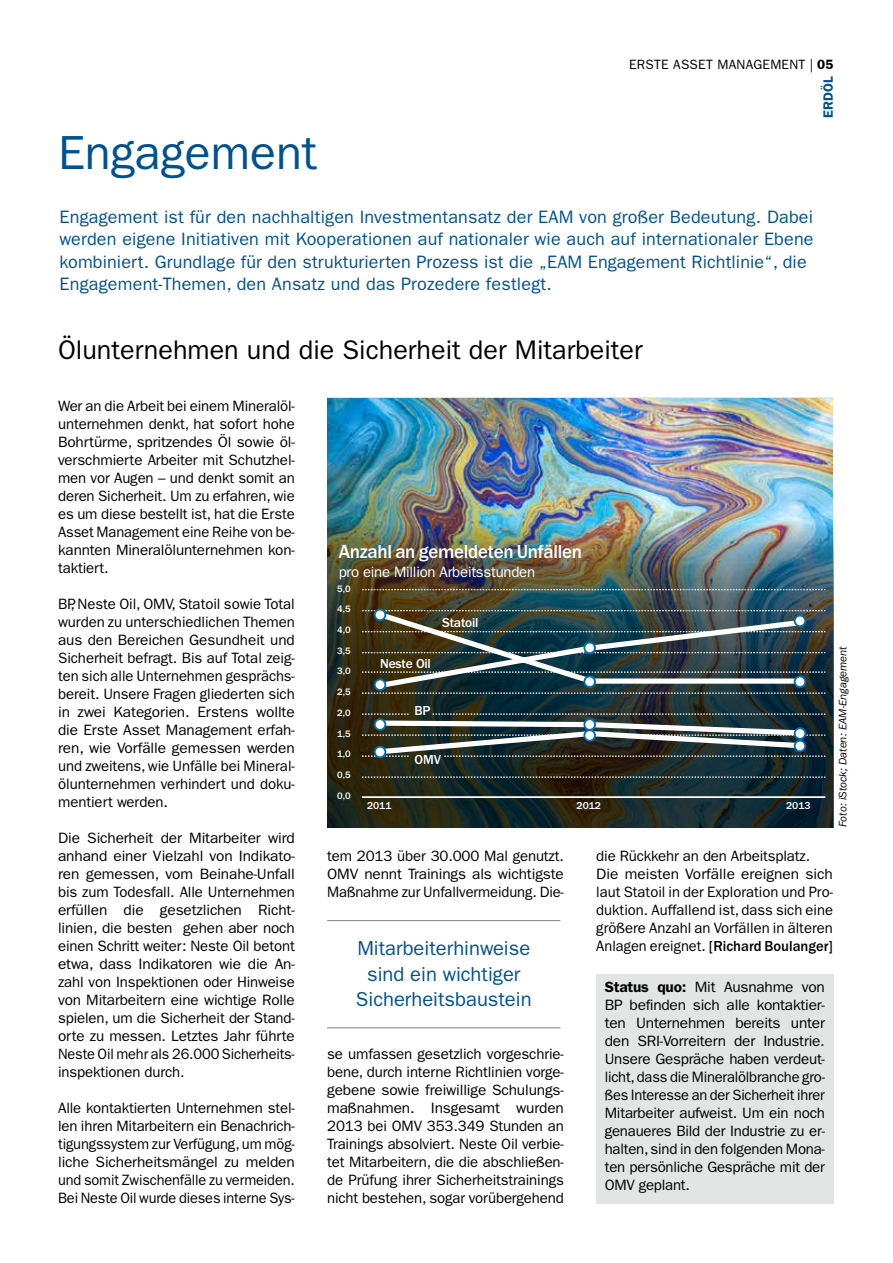
<style>
.page{position:relative;width:893px;height:1263px;background:#fff}
.page>*{position:absolute;margin:0;border:0;box-sizing:border-box;transform-origin:0 0}
.t1{font:48px "ITC Franklin Gothic Std";color:#00528f}
.t2{font:27px "ITC Franklin Gothic Std";color:#000}
.t3{font:20.25px/25.5px "ITC Franklin Gothic Std";color:#00528f;text-align:center}
.t4{font:500 19.5px "ITC Franklin Gothic Std";letter-spacing:-.015em;color:#fff}
.t5{font:18px/22.5px "ITC Franklin Gothic Std";letter-spacing:.01em;color:#00528f}
.t6{font:15px/18px "ITC Franklin Gothic Std";letter-spacing:-.01em;color:#000;text-align:justify}
.t7{font:15px "ITC Franklin Gothic Std";letter-spacing:-.015em;color:#fff}
.t8{font:13.5px "ITC Franklin Gothic Std";letter-spacing:.02em;color:#000}
.t9{font:500 13.5px "ITC Franklin Gothic Std";letter-spacing:-.015em;color:#fff}
.t10{font:600 13.5px "ITC Franklin Gothic Std";letter-spacing:.01em;color:#00528f}
.t11{font:italic 11.25px "ITC Franklin Gothic Std";color:#000}
.t12{font:500 10.5px "ITC Franklin Gothic Std";letter-spacing:-.01em;color:#fff}
.t13{font:500 9.6px/20.7px "ITC Franklin Gothic Std";color:#fff;text-align:justify}
.s1{font-weight:600}
.s2{font-weight:500}
</style>
<div class="page">
<hr style="left:327px;top:920px;width:233px;height:1px;background:#7f7e7f">
<hr style="left:327px;top:1027px;width:233px;height:1px;background:#7f7e7f">
<div style="left:596px;top:974px;width:237px;height:229px;background:#e3e4e4"></div>
<img style="left:327px;top:398px;width:506px;height:127px">
<img style="left:327px;top:525px;width:506px;height:302px">
<svg style="left:362px;top:589px;width:463px;height:1px"></svg>
<svg style="left:362px;top:610px;width:463px;height:1px"></svg>
<svg style="left:362px;top:631px;width:463px;height:1px"></svg>
<svg style="left:362px;top:652px;width:463px;height:1px"></svg>
<svg style="left:362px;top:671px;width:463px;height:2px"></svg>
<svg style="left:362px;top:692px;width:463px;height:2px"></svg>
<svg style="left:805px;top:713px;width:20px;height:2px"></svg>
<svg style="left:362px;top:713px;width:13px;height:2px"></svg>
<svg style="left:362px;top:734px;width:463px;height:2px"></svg>
<svg style="left:805px;top:755px;width:20px;height:2px"></svg>
<svg style="left:362px;top:755px;width:13px;height:2px"></svg>
<svg style="left:362px;top:776px;width:463px;height:2px"></svg>
<hr style="left:362px;top:796px;width:463px;height:2px;background:#fff">
<img style="left:375px;top:609px;width:430px;height:148px">
<div style="left:375px;top:609px;width:10px;height:11px;background:#fff;border-radius:50%"></div>
<div style="left:374px;top:609px;width:12px;height:12px;border:2px solid #006fb2;border-radius:50%"></div>
<div style="left:375px;top:679px;width:10px;height:11px;background:#fff;border-radius:50%"></div>
<div style="left:374px;top:678px;width:12px;height:13px;border:2px solid #006fb2;border-radius:50%"></div>
<div style="left:375px;top:719px;width:10px;height:11px;background:#fff;border-radius:50%"></div>
<div style="left:374px;top:718px;width:12px;height:13px;border:2px solid #006fb2;border-radius:50%"></div>
<div style="left:375px;top:747px;width:10px;height:10px;background:#fff;border-radius:50%"></div>
<div style="left:374px;top:746px;width:12px;height:12px;border:2px solid #006fb2;border-radius:50%"></div>
<div style="left:584px;top:642px;width:11px;height:11px;background:#fff;border-radius:50%"></div>
<div style="left:583px;top:642px;width:13px;height:12px;border:2px solid #006fb2;border-radius:50%"></div>
<div style="left:584px;top:676px;width:11px;height:11px;background:#fff;border-radius:50%"></div>
<div style="left:583px;top:675px;width:13px;height:13px;border:2px solid #006fb2;border-radius:50%"></div>
<div style="left:584px;top:719px;width:11px;height:11px;background:#fff;border-radius:50%"></div>
<div style="left:583px;top:718px;width:13px;height:13px;border:2px solid #006fb2;border-radius:50%"></div>
<div style="left:584px;top:730px;width:11px;height:11px;background:#fff;border-radius:50%"></div>
<div style="left:583px;top:729px;width:13px;height:13px;border:2px solid #006fb2;border-radius:50%"></div>
<div style="left:795px;top:615px;width:10px;height:11px;background:#fff;border-radius:50%"></div>
<div style="left:794px;top:615px;width:12px;height:12px;border:2px solid #006fb2;border-radius:50%"></div>
<div style="left:795px;top:676px;width:10px;height:11px;background:#fff;border-radius:50%"></div>
<div style="left:794px;top:675px;width:12px;height:13px;border:2px solid #006fb2;border-radius:50%"></div>
<div style="left:795px;top:728px;width:10px;height:11px;background:#fff;border-radius:50%"></div>
<div style="left:794px;top:727px;width:12px;height:13px;border:2px solid #006fb2;border-radius:50%"></div>
<div style="left:795px;top:741px;width:10px;height:10px;background:#fff;border-radius:50%"></div>
<div style="left:794px;top:740px;width:12px;height:12px;border:2px solid #006fb2;border-radius:50%"></div>
<p class="t8" style="left:629px;top:56px;width:206px">ERSTE ASSET MANAGEMENT | <span class="s1">05</span></p>
<p class="t10" style="left:820px;top:118px;width:43px;rotate:-90deg">ERDÖL</p>
<h1 class="t1" style="left:58px;top:125px;width:261px">Engagement</h1>
<p class="t5" style="left:60px;top:206px;width:756px">Engagement ist für den nachhaltigen Investmentansatz der EAM von großer Bedeutung. Dabei werden eigene Initiativen mit Kooperationen auf nationaler wie auch auf internationaler Ebene kombiniert. Grundlage für den strukturierten Prozess ist die „EAM Engagement Richtlinie“, die Engagement-Themen, den Ansatz und das Prozedere festlegt.</p>
<h2 class="t2" style="left:58px;top:334px;width:586px">Ölunternehmen und die Sicherheit der Mitarbeiter</h2>
<p class="t6" style="left:58px;top:397px;width:238px">Wer an die Arbeit bei einem Mineralöl&shy;unternehmen denkt, hat sofort hohe Bohrtürme, spritzendes Öl sowie öl&shy;verschmierte Arbeiter mit Schutzhel&shy;men vor Augen – und denkt somit an deren Sicherheit. Um zu erfahren, wie es um diese bestellt ist, hat die Erste Asset Management eine Reihe von be&shy;kannten Mineralölunternehmen kon&shy;taktiert.</p>
<p class="t6" style="left:58px;top:595px;width:238px">BP, Neste Oil, OMV, Statoil sowie Total wurden zu unterschiedlichen Themen aus den Bereichen Gesundheit und Sicherheit befragt. Bis auf Total zeig&shy;ten sich alle Unternehmen gesprächs&shy;bereit. Unsere Fragen gliederten sich in zwei Kategorien. Erstens wollte die Erste Asset Management erfah&shy;ren, wie Vorfälle gemessen werden und zweitens, wie Unfälle bei Mineral&shy;ölunternehmen verhindert und doku&shy;mentiert werden.</p>
<p class="t6" style="left:58px;top:829px;width:238px">Die Sicherheit der Mitarbeiter wird anhand einer Vielzahl von Indikato&shy;ren gemessen, vom Beinahe-Unfall bis zum Todesfall. Alle Unternehmen erfüllen die gesetzlichen Richt&shy;linien, die besten gehen aber noch einen Schritt weiter: Neste Oil betont etwa, dass Indikatoren wie die An&shy;zahl von Inspektionen oder Hinweise von Mitarbeitern eine wichtige Rolle spielen, um die Sicherheit der Stand&shy;orte zu messen. Letztes Jahr führte Neste Oil mehr als 26.000 Sicherheits&shy;inspektionen durch.</p>
<p class="t6" style="left:58px;top:1099px;width:238px">Alle kontaktierten Unternehmen stel&shy;len ihren Mitarbeitern ein Benachrich&shy;tigungssystem zur Verfügung, um mög&shy;liche Sicherheitsmängel zu melden und somit Zwischenfälle zu vermeiden.<br>Bei Neste Oil wurde dieses interne Sys-</p>
<h3 class="t4" style="left:339px;top:540px;width:245px">Anzahl an gemeldeten Unfällen</h3>
<p class="t7" style="left:339px;top:563px;width:198px">pro eine Million Arbeitsstunden</p>
<p class="t9" style="left:442px;top:615px;width:38px">Statoil</p>
<p class="t9" style="left:380px;top:655px;width:52px">Neste Oil</p>
<p class="t9" style="left:415px;top:703px;width:18px">BP</p>
<p class="t9" style="left:415px;top:752px;width:28px">OMV</p>
<p class="t13" style="left:337px;top:578px;width:15px">5,0<br>4,5<br>4,0<br>3,5<br>3,0<br>2,5<br>2,0<br>1,5<br>1,0<br>0,5<br>0,0</p>
<p class="t12" style="left:367px;top:799px;width:26px">2011</p>
<p class="t12" style="left:577px;top:799px;width:26px">2012</p>
<p class="t12" style="left:786px;top:799px;width:26px">2013</p>
<p class="t11" style="left:836px;top:827px;width:182px;rotate:-90deg">Foto: iStock; Daten: EAM-Engagement</p>
<p class="t6" style="left:327px;top:847px;width:238px">tem 2013 über 30.000 Mal genutzt.<br>OMV nennt Trainings als wichtigste Maßnahme zur Unfallvermeidung. Die-</p>
<h3 class="t3" style="left:356px;top:936px;width:177px">Mitarbeiterhinweise sind ein wichtiger<br>Sicherheitsbaustein</h3>
<p class="t6" style="left:327px;top:1045px;width:238px">se umfassen gesetzlich vorgeschrie&shy;bene, durch interne Richtlinien vorge&shy;gebene sowie freiwillige Schulungs&shy;maßnahmen. Insgesamt wurden 2013 bei OMV 353.349 Stunden an Trainings absolviert. Neste Oil verbie&shy;tet Mitarbeitern, die die abschließen&shy;de Prüfung ihrer Sicherheitstrainings nicht bestehen, sogar vorübergehend</p>
<p class="t6" style="left:596px;top:847px;width:238px;text-align:left">die Rückkehr an den Arbeitsplatz.<br>Die meisten Vorfälle ereignen sich laut Statoil in der Exploration und Pro&shy;duktion. Auffallend ist, dass sich eine größere Anzahl an Vorfällen in älteren Anlagen ereignet. <span class="s2">[Richard Boulanger]</span></p>
<p class="t6" style="left:605px;top:978px;width:222px"><span class="s1">Status quo:</span> Mit Ausnahme von BP befinden sich alle kontaktier&shy;ten Unternehmen bereits unter den SRI-Vorreitern der Industrie.<br>Unsere Gespräche haben verdeut&shy;licht, dass die Mineralölbranche gro&shy;ßes Interesse an der Sicherheit ihrer Mitarbeiter aufweist. Um ein noch genaueres Bild der Industrie zu er&shy;halten, sind in den folgenden Mona&shy;ten persönliche Gespräche mit der OMV geplant.</p>
</div>
